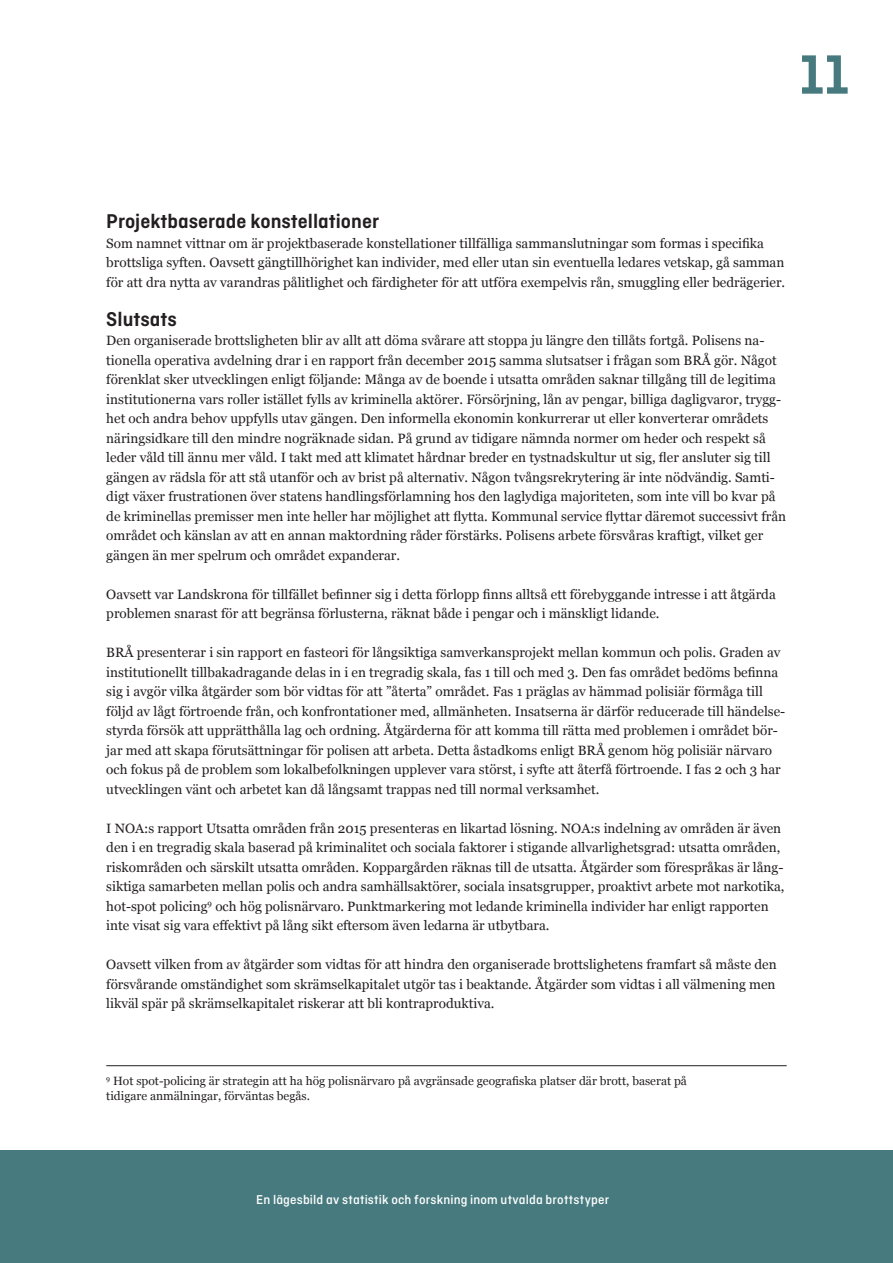
<style>
.page{position:relative;width:893px;height:1263px;background:#fff}
.page>*{position:absolute;margin:0;border:0;box-sizing:border-box;transform-origin:0 0}
.t1{font:600 58.2px "Ciutadella";color:#477a7e}
.bröd{font:600 21px "Ciutadella";color:#231f20}
.bröd-2{font:13.5px/19.5px "Georgia";color:#231f20}
.t2{font:500 13.5px "Ciutadella";letter-spacing:.01em;color:#fff}
.bröd-3{font:12px/15px "Georgia";color:#231f20}
</style>
<div class="page">
<div style="left:0;top:1150px;width:893px;height:113px;background:#477a7e"></div>
<hr style="left:106px;top:1065px;width:681px;height:1px;background:#231f20">
<h1 class="t1" style="left:799px;top:41px;width:51px">11</h1>
<p class="bröd" style="left:106px;top:210px;width:274px">Projektbaserade konstellationer</p>
<p class="bröd-2" style="left:106px;top:233px;width:680px">Som namnet vittnar om är projektbaserade konstellationer tillfälliga sammanslutningar som formas i specifika brottsliga syften. Oavsett gängtillhörighet kan individer, med eller utan sin eventuella ledares vetskap, gå samman för att dra nytta av varandras pålitlighet och färdigheter för att utföra exempelvis rån, smuggling eller bedrägerier.</p>
<p class="bröd" style="left:106px;top:307px;width:72px">Slutsats</p>
<p class="bröd-2" style="left:106px;top:331px;width:681px">Den organiserade brottsligheten blir av allt att döma svårare att stoppa ju längre den tillåts fortgå. Polisens na&shy;tionella operativa avdelning drar i en rapport från december 2015 samma slutsatser i frågan som BRÅ gör. Något förenklat sker utvecklingen enligt följande: Många av de boende i utsatta områden saknar tillgång till de legitima institutionerna vars roller istället fylls av kriminella aktörer. Försörjning, lån av pengar, billiga dagligvaror, trygg&shy;het och andra behov uppfylls utav gängen. Den informella ekonomin konkurrerar ut eller konverterar områdets näringsidkare till den mindre nogräknade sidan. På grund av tidigare nämnda normer om heder och respekt så leder våld till ännu mer våld. I takt med att klimatet hårdnar breder en tystnadskultur ut sig, fler ansluter sig till gängen av rädsla för att stå utanför och av brist på alternativ. Någon tvångsrekrytering är inte nödvändig. Samti&shy;digt växer frustrationen över statens handlingsförlamning hos den laglydiga majoriteten, som inte vill bo kvar på de kriminellas premisser men inte heller har möjlighet att flytta. Kommunal service flyttar däremot successivt från området och känslan av att en annan maktordning råder förstärks. Polisens arbete försvåras kraftigt, vilket ger gängen än mer spelrum och området expanderar.</p>
<p class="bröd-2" style="left:106px;top:584px;width:671px">Oavsett var Landskrona för tillfället befinner sig i detta förlopp finns alltså ett förebyggande intresse i att åtgärda problemen snarast för att begränsa förlusterna, räknat både i pengar och i mänskligt lidande.</p>
<p class="bröd-2" style="left:106px;top:643px;width:680px">BRÅ presenterar i sin rapport en fasteori för långsiktiga samverkansprojekt mellan kommun och polis. Graden av institutionellt tillbakadragande delas in i en tregradig skala, fas 1 till och med 3. Den fas området bedöms befinna sig i avgör vilka åtgärder som bör vidtas för att ”återta” området. Fas 1 präglas av hämmad polisiär förmåga till följd av lågt förtroende från, och konfrontationer med, allmänheten. Insatserna är därför reducerade till händelse&shy;styrda försök att upprätthålla lag och ordning. Åtgärderna för att komma till rätta med problemen i området bör&shy;jar med att skapa förutsättningar för polisen att arbeta. Detta åstadkoms enligt BRÅ genom hög polisiär närvaro och fokus på de problem som lokalbefolkningen upplever vara störst, i syfte att återfå förtroende. I fas 2 och 3 har utvecklingen vänt och arbetet kan då långsamt trappas ned till normal verksamhet.</p>
<p class="bröd-2" style="left:106px;top:818px;width:680px">I NOA:s rapport Utsatta områden från 2015 presenteras en likartad lösning. NOA:s indelning av områden är även den i en tregradig skala baserad på kriminalitet och sociala faktorer i stigande allvarlighetsgrad: utsatta områden, riskområden och särskilt utsatta områden. Koppargården räknas till de utsatta. Åtgärder som förespråkas är lång&shy;siktiga samarbeten mellan polis och andra samhällsaktörer, sociala insatsgrupper, proaktivt arbete mot narkotika, hot-spot policing<sup>9</sup> och hög polisnärvaro. Punktmarkering mot ledande kriminella individer har enligt rapporten inte visat sig vara effektivt på lång sikt eftersom även ledarna är utbytbara.</p>
<p class="bröd-2" style="left:106px;top:955px;width:672px;text-align:justify">Oavsett vilken from av åtgärder som vidtas för att hindra den organiserade brottslighetens framfart så måste den försvårande omständighet som skrämselkapitalet utgör tas i beaktande. Åtgärder som vidtas i all välmening men likväl spär på skrämselkapitalet riskerar att bli kontraproduktiva.</p>
<p class="bröd-3" style="left:106px;top:1073px;width:582px"><sup>9</sup> Hot spot-policing är strategin att ha hög polisnärvaro på avgränsade geografiska platser där brott, baserat på tidigare anmälningar, förväntas begås.</p>
<p class="t2" style="left:256px;top:1192px;width:355px">En lägesbild av statistik och forskning inom utvalda brottstyper</p>
</div>
